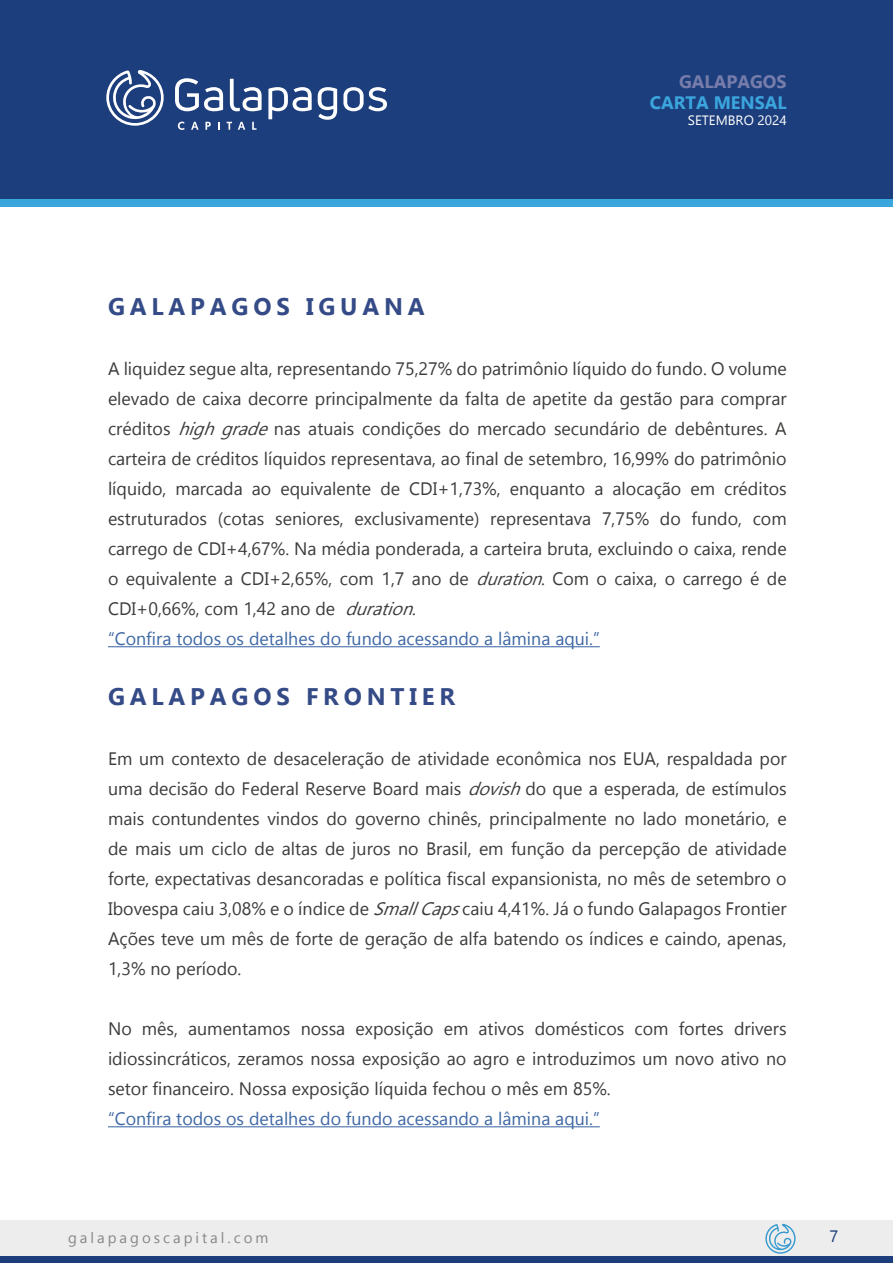
<style>
.page{position:relative;width:893px;height:1263px;background:#fff}
.page>*{position:absolute;margin:0;border:0;box-sizing:border-box;transform-origin:0 0}
.t1{font:700 24px "Gadugi";letter-spacing:.2em;color:#354b87}
.t2{font:18px/30px "Gadugi";color:#3c3c3b;text-align:justify}
.t3{font:18px "Gadugi";color:#3f68a5}
.t4{font:700 18px "Gadugi";color:#3ba6de}
.t5{font:700 18px "Gadugi";color:#777dab}
.t6{font:16.5px "Gadugi";color:#1d3e7c}
.t7{font:15px "Gadugi";letter-spacing:.2em;color:#878787}
.t8{font:13.5px "Gadugi";color:#fff}
.s1{font-style:italic}
.s2{color:#3f68a5}
</style>
<div class="page">
<div style="left:0;top:0;width:893px;height:200px;background:#1d3e7c"></div>
<div style="left:0;top:200px;width:893px;height:7px;background:#3ba6de"></div>
<svg style="left:178px;top:122px;width:7px;height:8px"></svg>
<svg style="left:191px;top:122px;width:8px;height:8px"></svg>
<svg style="left:205px;top:122px;width:6px;height:8px"></svg>
<svg style="left:218px;top:122px;width:2px;height:8px"></svg>
<svg style="left:227px;top:122px;width:5px;height:8px"></svg>
<svg style="left:238px;top:122px;width:7px;height:8px"></svg>
<svg style="left:252px;top:122px;width:4px;height:8px"></svg>
<svg style="left:106px;top:70px;width:58px;height:56px"></svg>
<svg style="left:175px;top:78px;width:48px;height:33px"></svg>
<svg style="left:230px;top:79px;width:32px;height:32px"></svg>
<svg style="left:268px;top:87px;width:44px;height:32px"></svg>
<svg style="left:318px;top:87px;width:19px;height:33px"></svg>
<svg style="left:343px;top:87px;width:44px;height:24px"></svg>
<div style="left:0;top:1220px;width:893px;height:43px;background:#ededed"></div>
<div style="left:0;top:1256px;width:893px;height:7px;background:#1d3e7c"></div>
<svg style="left:765px;top:1224px;width:31px;height:30px"></svg>
<hr style="left:108px;top:646px;width:492px;height:1px;background:#3f68a5">
<hr style="left:108px;top:1126px;width:492px;height:1px;background:#3f68a5">
<h1 class="t1" style="left:108px;top:292px;width:318px">GALAPAGOS IGUANA</h1>
<p class="t5" style="left:679px;top:70px;width:109px">GALAPAGOS</p>
<p class="t4" style="left:650px;top:92px;width:138px">CARTA MENSAL</p>
<p class="t8" style="left:688px;top:112px;width:100px">SETEMBRO 2024</p>
<p class="t2" style="left:108px;top:354px;width:680px;text-align:left">A liquidez segue alta, representando 75,27% do patrimônio líquido do fundo. O volume elevado de caixa decorre principalmente da falta de apetite da gestão para comprar créditos <span class="s1">highgrade</span>nas atuais condições do mercado secundário de debêntures. A carteira de créditos líquidos representava, ao final de setembro, 16,99% do patrimônio líquido, marcada ao equivalente de CDI+1,73%, enquanto a alocação em créditos estruturados (cotas seniores, exclusivamente) representava 7,75% do fundo, com carrego de CDI+4,67%. Na média ponderada, a carteira bruta, excluindo o caixa, rende o equivalente a CDI+2,65%, com 1,7 ano de <span class="s1">duration</span>. Com o caixa, o carrego é de CDI+0,66%, com 1,42 ano de <span class="s1">duration.<br></span><span class="s2">“Confira todos os detalhes do fundo acessando a lâmina aqui.”</span></p>
<h1 class="t1" style="left:108px;top:682px;width:349px">GALAPAGOS FRONTIER</h1>
<p class="t2" style="left:108px;top:744px;width:680px">Em um contexto de desaceleração de atividade econômica nos EUA, respaldada por uma decisão do Federal Reserve Board mais <span class="s1">dovish</span>do que a esperada, de estímulos mais contundentes vindos do governo chinês, principalmente no lado monetário, e de mais um ciclo de altas de juros no Brasil, em função da percepção de atividade forte, expectativas desancoradas e política fiscal expansionista, no mês de setembro o Ibovespa caiu 3,08% e o índice de <span class="s1">SmallCaps</span>caiu 4,41%. Já o fundo Galapagos Frontier Ações teve um mês de forte de geração de alfa batendo os índices e caindo, apenas, 1,3% no período.</p>
<p class="t2" style="left:108px;top:1014px;width:680px">No mês, aumentamos nossa exposição em ativos domésticos com fortes drivers idiossincráticos, zeramos nossa exposição ao agro e introduzimos um novo ativo no setor financeiro. Nossa exposição líquida fechou o mês em 85%.</p>
<p class="t3" style="left:108px;top:1108px;width:493px">“Confira todos os detalhes do fundo acessando a lâmina aqui.”</p>
<p class="t7" style="left:68px;top:1229px;width:202px">galapagoscapital.com</p>
<p class="t6" style="left:829px;top:1226px;width:10px">7</p>
</div>
